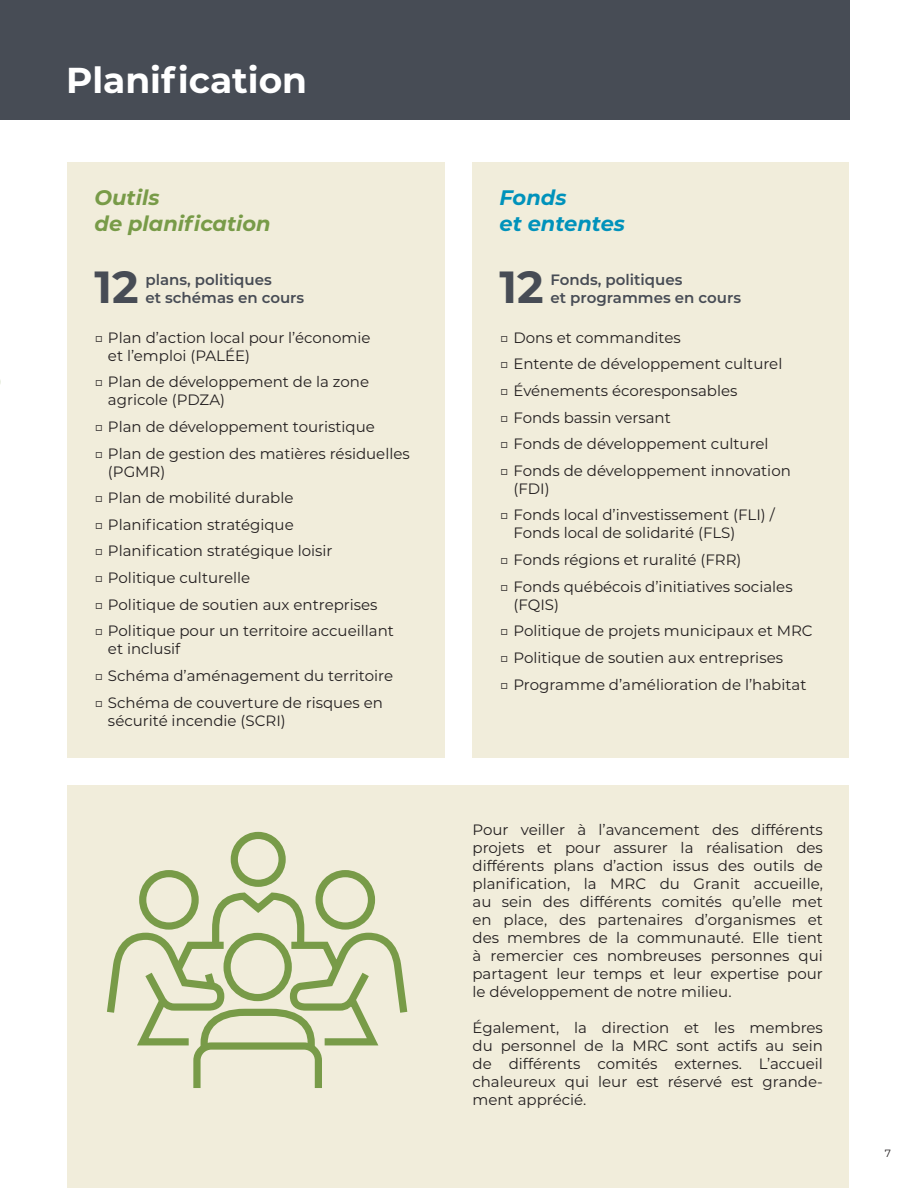
<style>
.page{position:relative;width:918px;height:1188px;background:#fff}
.page>*{position:absolute;margin:0;border:0;box-sizing:border-box;transform-origin:0 0}
.t1{font:700 45px "Montserrat";color:#474c55}
.t2{font:700 36px "Montserrat";color:#fff}
.t3{font:italic 700 21px/25.2px "Montserrat";color:#789b48}
.t4{font:italic 700 21px/25.2px "Montserrat";color:#0092bb}
.t5{font:15px/18px "Montserrat";color:#231f20}
.t6{font:600 15px/18px "Montserrat";color:#474c55}
.t7{font:10.5px "Montserrat";color:#231f20}
.s1{font-style:italic}
</style>
<div class="page">
<div style="left:68px;top:786px;width:781px;height:402px;background:#f1eddb"></div>
<div style="left:68px;top:162px;width:378px;height:596px;background:#f1eddb"></div>
<div style="left:472px;top:162px;width:377px;height:596px;background:#f1eddb"></div>
<div style="left:0;top:0;width:849px;height:119px;background:#474c55"></div>
<div style="left:231px;top:832px;width:55px;height:55px;border:7px solid #789b48;border-radius:50%"></div>
<svg style="left:107px;top:936px;width:24px;height:77px"></svg>
<svg style="left:131px;top:866px;width:277px;height:222px"></svg>
<h2 class="t2" style="left:66px;top:55px;width:243px">Planification</h2>
<h3 class="t3" style="left:94px;top:184px;width:178px">Outils<br>de planification</h3>
<h1 class="t1" style="left:94px;top:255px;width:46px">12</h1>
<p class="t6" style="left:145px;top:270px;width:160px">plans, politiques<br>et schémas en cours</p>
<p class="t5" style="left:108px;top:328px;width:264px;text-indent:-14px"><span class="s1">□</span> Plan d’action local pour l’économie et l’emploi (PALÉE)</p>
<p class="t5" style="left:108px;top:372px;width:263px;text-indent:-14px"><span class="s1">□</span> Plan de développement de la zone agricole (PDZA)</p>
<p class="t5" style="left:94px;top:417px;width:282px"><span class="s1">□</span> Plan de développement touristique</p>
<p class="t5" style="left:108px;top:444px;width:303px;text-indent:-14px"><span class="s1">□</span> Plan de gestion des matières résiduelles (PGMR)</p>
<p class="t5" style="left:94px;top:488px;width:201px"><span class="s1">□</span> Plan de mobilité durable</p>
<p class="t5" style="left:94px;top:515px;width:201px"><span class="s1">□</span> Planification stratégique</p>
<p class="t5" style="left:94px;top:542px;width:240px"><span class="s1">□</span> Planification stratégique loisir</p>
<p class="t5" style="left:94px;top:568px;width:157px"><span class="s1">□</span> Politique culturelle</p>
<p class="t5" style="left:94px;top:595px;width:285px"><span class="s1">□</span> Politique de soutien aux entreprises</p>
<p class="t5" style="left:108px;top:622px;width:287px;text-indent:-14px"><span class="s1">□</span> Politique pour un territoire accueillant et inclusif</p>
<p class="t5" style="left:94px;top:666px;width:300px"><span class="s1">□</span> Schéma d’aménagement du territoire</p>
<p class="t5" style="left:108px;top:693px;width:276px;text-indent:-14px"><span class="s1">□</span> Schéma de couverture de risques en sécurité incendie (SCRI)</p>
<h3 class="t4" style="left:500px;top:184px;width:127px">Fonds<br>et ententes</h3>
<h1 class="t1" style="left:500px;top:255px;width:46px">12</h1>
<p class="t6" style="left:550px;top:270px;width:192px">Fonds, politiques<br>et programmes en cours</p>
<p class="t5" style="left:500px;top:328px;width:182px"><span class="s1">□</span> Dons et commandites</p>
<p class="t5" style="left:500px;top:354px;width:284px"><span class="s1">□</span> Entente de développement culturel</p>
<p class="t5" style="left:500px;top:381px;width:239px"><span class="s1">□</span> Événements écoresponsables</p>
<p class="t5" style="left:500px;top:408px;width:172px"><span class="s1">□</span> Fonds bassin versant</p>
<p class="t5" style="left:500px;top:434px;width:270px"><span class="s1">□</span> Fonds de développement culturel</p>
<p class="t5" style="left:513px;top:461px;width:279px;text-indent:-14px"><span class="s1">□</span> Fonds de développement innovation (FDI)</p>
<p class="t5" style="left:513px;top:506px;width:263px;text-indent:-14px"><span class="s1">□</span> Fonds local d’investissement (FLI) /<br>Fonds local de solidarité (FLS)</p>
<p class="t5" style="left:500px;top:550px;width:243px"><span class="s1">□</span> Fonds régions et ruralité (FRR)</p>
<p class="t5" style="left:513px;top:577px;width:281px;text-indent:-14px"><span class="s1">□</span> Fonds québécois d’initiatives sociales (FQIS)</p>
<p class="t5" style="left:500px;top:622px;width:314px"><span class="s1">□</span> Politique de projets municipaux et MRC</p>
<p class="t5" style="left:500px;top:648px;width:285px"><span class="s1">□</span> Politique de soutien aux entreprises</p>
<p class="t5" style="left:500px;top:675px;width:308px"><span class="s1">□</span> Programme d’amélioration de l’habitat</p>
<p class="t5" style="left:473px;top:820px;width:352px;text-align:justify">Pour veiller à l’avancement des différents projets et pour assurer la réalisation des différents plans d’action issus des outils de planification, la MRC du Granit accueille, au sein des différents comités qu’elle met en place, des partenaires d’organismes et des membres de la communauté. Elle tient à remercier ces nombreuses personnes qui partagent leur temps et leur expertise pour le développement de notre milieu.</p>
<p class="t5" style="left:473px;top:1018px;width:352px;text-align:justify">Également, la direction et les membres du personnel de la MRC sont actifs au sein de différents comités externes. L’accueil chaleureux qui leur est réservé est grande&shy;ment apprécié.</p>
<p class="t7" style="left:885px;top:1146px;width:8px">7</p>
</div>
